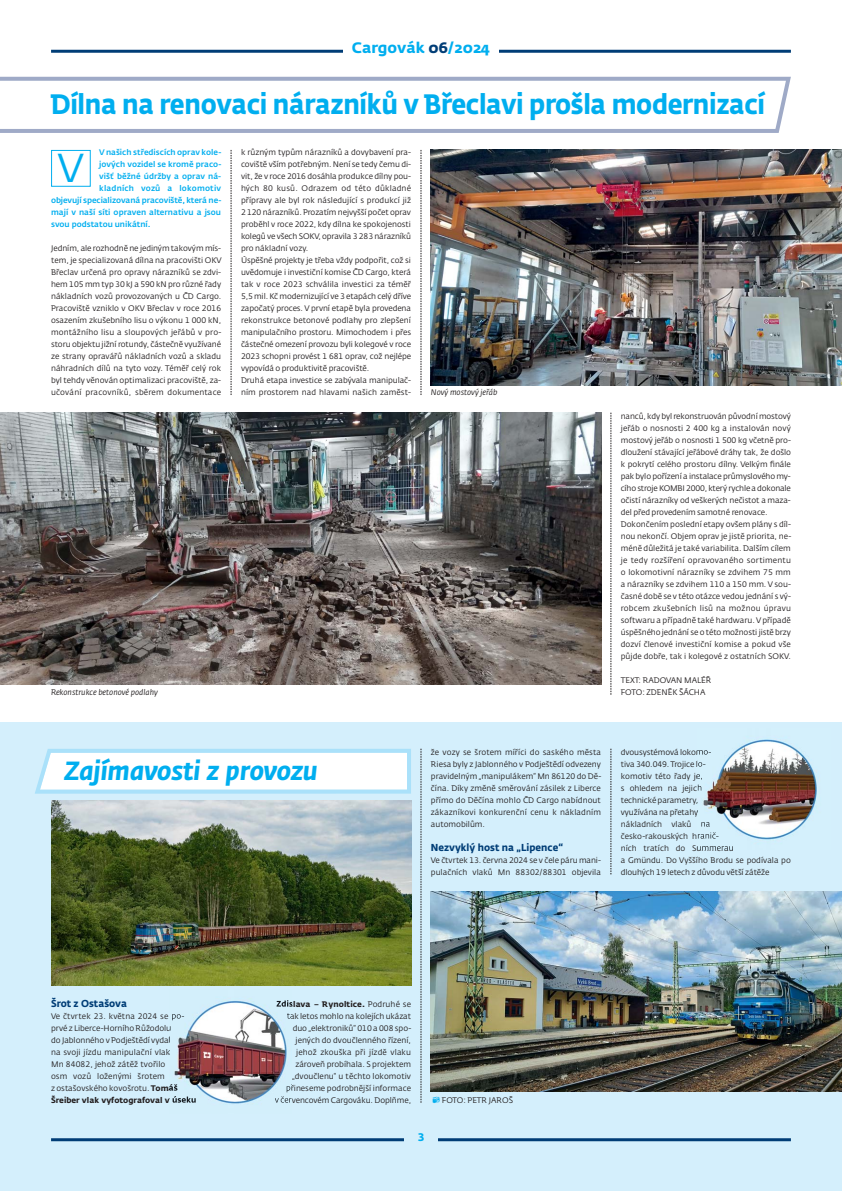
<style>
.page{position:relative;width:842px;height:1191px;background:#fff}
.page>*{position:absolute;margin:0;border:0;box-sizing:border-box;transform-origin:0 0}
.t1{font:40px "CD Fedra";color:#00aeef}
.t2{font:700 27.8px "CD Fedra";letter-spacing:-.015em;color:#00aeef;scale:.9 1}
.t3{font:italic 700 26px "CD Fedra";color:#00aeef}
.t4{font:700 15px "Fedra Sans Pro";color:#00aeef}
.t5{font:700 11px "CD Fedra Pro";color:#00aeef}
.t6{font:700 10px "CD Fedra";color:#003d76;scale:.95 1}
.t7{font:8px/12px "CD Fedra";letter-spacing:-.005em;color:#231f20}
.t8{font:500 8px "CD Fedra";color:#00aeef}
.t9{font:italic 8px "CD Fedra";color:#231f20}
.t10{font:500 8px "CD Fedra";letter-spacing:.02em;color:#00aeef}
.s1{color:#003d76}
.s2{font-weight:700}
</style>
<div class="page">
<div style="left:0;top:722px;width:842px;height:469px;background:#d4effc"></div>
<hr style="left:51px;top:50px;width:740px;height:3px;background:#003d76">
<div style="left:343px;top:41px;width:156px;height:20px;background:#fff"></div>
<div style="left:51px;top:150px;width:40px;height:37px;border:1px solid #00aeef"></div>
<hr style="left:51px;top:1138px;width:353px;height:3px;background:#003d76">
<hr style="left:438px;top:1138px;width:353px;height:3px;background:#003d76">
<svg style="left:35px;top:749px;width:376px;height:45px;background:#edf8fd"></svg>
<img style="left:697px;top:739px;width:120px;height:110px">
<svg style="left:697px;top:772px;width:4px;height:20px"></svg>
<svg style="left:697px;top:822px;width:13px;height:17px"></svg>
<svg style="left:697px;top:846px;width:11px;height:3px"></svg>
<svg style="left:0;top:77px;width:791px;height:56px"></svg>
<svg style="left:231px;top:150px;width:1px;height:245px"></svg>
<svg style="left:421px;top:150px;width:1px;height:245px"></svg>
<svg style="left:421px;top:749px;width:1px;height:354px"></svg>
<svg style="left:611px;top:413px;width:1px;height:282px"></svg>
<svg style="left:611px;top:749px;width:1px;height:125px"></svg>
<img style="left:431px;top:150px;width:411px;height:235px">
<img style="left:0;top:413px;width:601px;height:272px">
<img style="left:51px;top:801px;width:360px;height:184px">
<img style="left:169px;top:998px;width:118px;height:106px">
<svg style="left:169px;top:1084px;width:8px;height:7px"></svg>
<img style="left:173px;top:1096px;width:23px;height:7px">
<img style="left:277px;top:1000px;width:15px;height:7px">
<svg style="left:287px;top:1013px;width:5px;height:6px"></svg>
<svg style="left:275px;top:1084px;width:17px;height:19px"></svg>
<img style="left:431px;top:891px;width:411px;height:201px">
<h3 class="t4" style="left:352px;top:39px;width:140px">Cargovák <span class="s1">06</span>/2024</h3>
<h2 class="t2" style="left:51px;top:93px;width:795px">Dílna na renovaci nárazníků v Břeclavi prošla modernizací</h2>
<p class="t8" style="left:99px;top:149px;width:124px">V našich střediscích oprav kole-</p>
<p class="t8" style="left:99px;top:161px;width:124px">jových vozidel se kromě praco-</p>
<p class="t8" style="left:99px;top:173px;width:123px">višť běžné údržby a oprav ná-</p>
<p class="t10" style="left:99px;top:185px;width:123px">kladních vozů a lokomotiv</p>
<p class="t8" style="left:51px;top:197px;width:172px">objevují specializovaná pracoviště, která ne-</p>
<p class="t8" style="left:51px;top:209px;width:172px">mají v naší síti opraven alternativu a jsou</p>
<p class="t8" style="left:51px;top:221px;width:101px">svou podstatou unikátní.</p>
<p class="t7" style="left:51px;top:243px;width:172px;text-align:justify">Jedním, ale rozhodně ne jediným takovým mís&shy;tem, je specializovaná dílna na pracovišti OKV Břeclav určená pro opravy nárazníků se zdvi&shy;hem 105 mm typ 30 kJ a 590 kN pro různé řady nákladních vozů provozovaných u ČD Cargo.<br>Pracoviště vzniklo v OKV Břeclav v roce 2016 osazením zkušebního lisu o výkonu 1 000 kN, montážního lisu a sloupových jeřábů v pro&shy;storu objektu jižní rotundy, částečně využívané ze strany opravářů nákladních vozů a skladu náhradních dílů na tyto vozy. Téměř celý rok byl tehdy věnován optimalizaci pracoviště, za&shy;učování pracovníků, sběrem dokumentace</p>
<h1 class="t1" style="left:58px;top:152px;width:27px">V</h1>
<p class="t7" style="left:241px;top:147px;width:172px">k různým typům nárazníků a dovybavení pra&shy;coviště vším potřebným. Není se tedy čemu di&shy;vit, že v roce 2016 dosáhla produkce dílny pou&shy;hých 80 kusů. Odrazem od této důkladné přípravy ale byl rok následující s produkcí již 2 120 nárazníků. Prozatím nejvyšší počet oprav proběhl v roce 2022, kdy dílna ke spokojenosti kolegů ve všech SOKV, opravila 3 283 nárazníků pro nákladní vozy.<br>Úspěšné projekty je třeba vždy podpořit, což si uvědomuje i investiční komise ČD Cargo, která tak v roce 2023 schválila investici za téměř 5,5 mil. Kč modernizující ve 3 etapách celý dříve započatý proces. V první etapě byla provedena rekonstrukce betonové podlahy pro zlepšení manipulačního prostoru. Mimochodem i přes částečné omezení provozu byli kolegové v roce 2023 schopni provést 1 681 oprav, což nejlépe vypovídá o produktivitě pracoviště.<br>Druhá etapa investice se zabývala manipulač&shy;ním prostorem nad hlavami našich zaměst-</p>
<p class="t9" style="left:431px;top:389px;width:68px">Nový mostový jeřáb</p>
<p class="t9" style="left:51px;top:689px;width:108px">Rekonstrukce betonové podlahy</p>
<p class="t7" style="left:621px;top:411px;width:172px">nanců, kdy byl rekonstruován původní mostový jeřáb o nosnosti 2 400 kg a instalován nový mostový jeřáb o nosnosti 1 500 kg včetně pro&shy;dloužení stávající jeřábové dráhy tak, že došlo k pokrytí celého prostoru dílny. Velkým finále pak bylo pořízení a instalace průmyslového my&shy;cího stroje KOMBI 2000, který rychle a dokonale očistí nárazníky od veškerých nečistot a maza&shy;del před provedením samotné renovace.<br>Dokončením poslední etapy ovšem plány s díl&shy;nou nekončí. Objem oprav je jistě priorita, ne&shy;méně důležitá je také variabilita. Dalším cílem je tedy rozšíření opravovaného sortimentu o lokomotivní nárazníky se zdvihem 75 mm a nárazníky se zdvihem 110 a 150 mm. V sou&shy;časné době se v této otázce vedou jednání s vý&shy;robcem zkušebních lisů na možnou úpravu softwaru a případně také hardwaru. V případě úspěšného jednání se o této možnosti jistě brzy dozví členové investiční komise a pokud vše půjde dobře, tak i kolegové z ostatních SOKV.</p>
<p class="t7" style="left:621px;top:675px;width:92px">TEXT: RADOVAN MALÉŘ<br>FOTO: ZDENĚK ŠÁCHA</p>
<h3 class="t3" style="left:65px;top:759px;width:255px">Zajímavosti z provozu</h3>
<p class="t7" style="left:431px;top:747px;width:172px;text-align:justify">že vozy se šrotem míříci do saského města Riesa byly z Jablonného v Podještědí odvezeny pravidelným „manipulákem“ Mn 86120 do Dě&shy;čína. Díky změně směrování zásilek z Liberce přímo do Děčína mohlo ČD Cargo nabídnout zákazníkovi konkurenční cenu k nákladním automobilům.</p>
<p class="t6" style="left:431px;top:843px;width:141px">Nezvyklý host na „Lipence“</p>
<p class="t7" style="left:431px;top:855px;width:172px">Ve čtvrtek 13. června 2024 se v čele páru mani&shy;pulačních vlaků Mn 88302/88301 objevila</p>
<p class="t7" style="left:621px;top:747px;width:172px">dvousystémová lokomo-<br>tiva 340.049. Trojice lo-<br>komotiv této řady je,<br>s ohledem na jejich<br>technické parametry,<br>využívána na přetahy<br>nákladních vlaků na<br>česko-rakouských hranič-<br>ních tratích do Summerau<br>a Gmündu. Do Vyššího Brodu se podívala po dlouhých 19 letech z důvodu větší zátěže</p>
<p class="t6" style="left:51px;top:999px;width:82px">Šrot z Ostašova</p>
<p class="t7" style="left:51px;top:1011px;width:147px">Ve čtvrtek 23. května 2024 se po&shy;prvé z Liberce-Horního Růžodolu<br>do Jablonného v Podještědí vydal<br>na svoji jízdu manipulační vlak<br>Mn 84082, jehož zátěž tvořilo<br>osm vozů loženými šrotem<br>z ostašovského kovošrotu. <span class="s2">Tomáš<br>Šreiber vlak vyfotografoval v úseku</span></p>
<p class="t7" style="left:275px;top:999px;width:138px;text-align:right"><span class="s2">Zdislava – Rynoltice.</span> Podruhé se tak letos mohlo na kolejích ukázat duo „elektroniků“ 010 a 008 spo&shy;jených do dvoučlenného řízení, jehož zkouška při jízdě vlaku zároveň probíhala. S projektem „dvoučlenu“ u těchto lokomotiv přineseme podrobnější informace<br>v červencovém Cargováku. Doplňme,</p>
<h3 class="t5" style="left:418px;top:1131px;width:8px">3</h3>
<p class="t7" style="left:442px;top:1095px;width:73px">FOTO: PETR JAROŠ</p>
</div>
